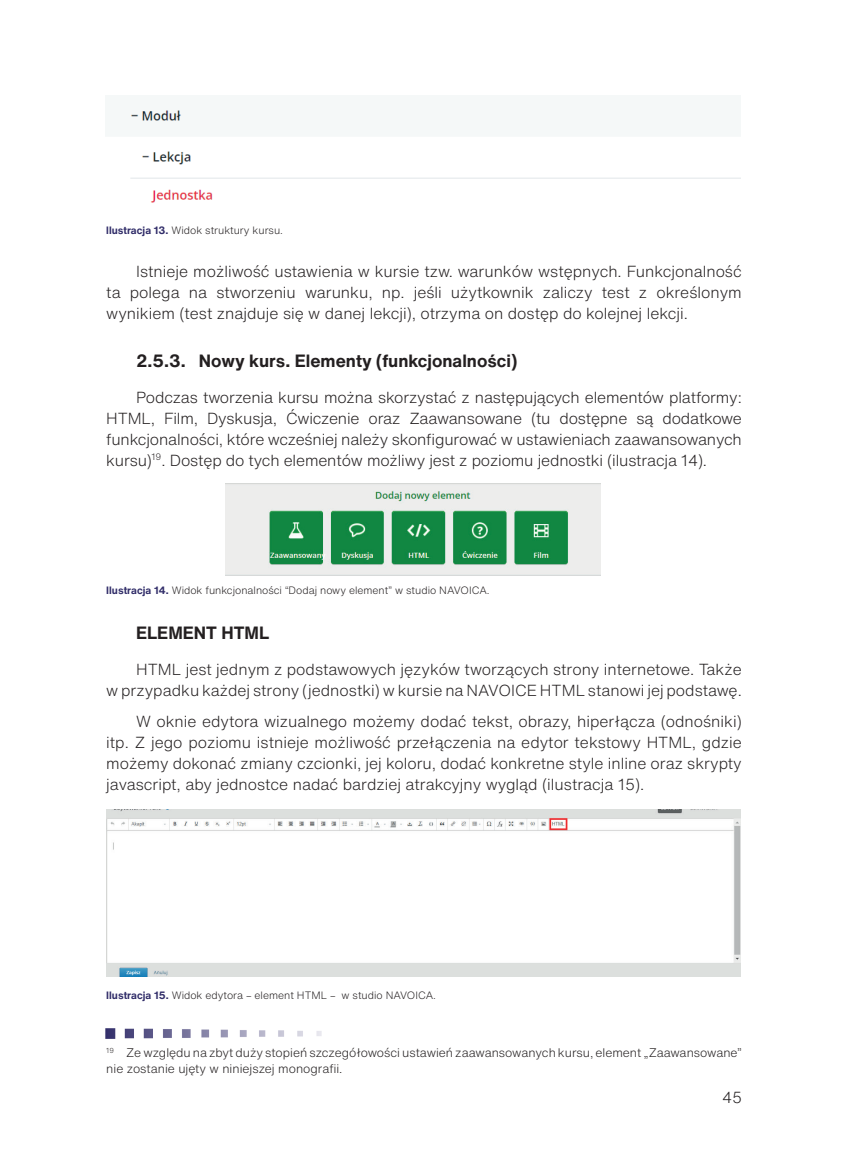
<style>
.page{position:relative;width:849px;height:1166px;background:#fff}
.page>*{position:absolute;margin:0;border:0;box-sizing:border-box;transform-origin:0 0}
.t1{font:700 17.5px "Helvetica Now Text";color:#231f20}
.t2{font:300 15.75px/21px "Helvetica Now Text";color:#231f20;text-align:justify}
.t3{font:300 12.25px/15.8px "Helvetica Now Text";color:#231f20}
.t4{font:300 10.5px "Helvetica Now Text";color:#231f20}
.t5{font:300 9.1px "Helvetica Now Text";color:#231f20}
.s1{font-weight:700;color:#312d69}
</style>
<div class="page">
<img style="left:130px;top:110px;width:610px;height:93px">
<img style="left:105px;top:1028px;width:216px;height:11px">
<img style="left:106px;top:810px;width:634px;height:166px">
<img style="left:225px;top:484px;width:374px;height:91px">
<p class="t4" style="left:106px;top:222px;width:178px"><span class="s1">llustracja 13.</span> Widok struktury kursu.</p>
<p class="t2" style="left:106px;top:260px;width:637px;text-indent:30px">Istnieje możliwość ustawienia w kursie tzw. warunków wstępnych. Funkcjonalność ta polega na stworzeniu warunku, np. jeśli użytkownik zaliczy test z określonym wynikiem (test znajduje się w danej lekcji), otrzyma on dostęp do kolejnej lekcji.</p>
<p class="t1" style="left:136px;top:347px;width:382px">2.5.3. Nowy kurs. Elementy (funkcjonalności)</p>
<p class="t2" style="left:106px;top:386px;width:636px;text-indent:30px">Podczas tworzenia kursu można skorzystać z następujących elementów platformy:<br>HTML, Film, Dyskusja, Ćwiczenie oraz Zaawansowane (tu dostępne są dodatkowe funkcjonalności, które wcześniej należy skonfigurować w ustawieniach zaawansowanych kursu) <sup>0</sup>. Dostęp do tych elementów możliwy jest z poziomu jednostki (ilustracja 14).</p>
<p class="t5" style="left:151px;top:450px;width:11px">19</p>
<p class="t4" style="left:106px;top:582px;width:385px"><span class="s1">Ilustracja 14.</span> Widok funkcjonalności “Dodaj nowy element” w studio NAVOICA.</p>
<p class="t1" style="left:136px;top:620px;width:134px">ELEMENT HTML</p>
<p class="t2" style="left:106px;top:658px;width:636px;text-align:right">HTML jest jednym z podstawowych języków tworzących strony internetowe. Także<br>w przypadku każdej strony (jednostki) w kursie na NAVOICE HTML stanowi jej podstawę.</p>
<p class="t2" style="left:106px;top:710px;width:636px;text-indent:30px">W oknie edytora wizualnego możemy dodać tekst, obrazy, hiperłącza (odnośniki) itp. Z jego poziomu istnieje możliwość przełączenia na edytor tekstowy HTML, gdzie możemy dokonać zmiany czcionki, jej koloru, dodać konkretne style inline oraz skrypty javascript, aby jednostce nadać bardziej atrakcyjny wygląd (ilustracja 15).</p>
<p class="t4" style="left:106px;top:987px;width:331px"><span class="s1">Ilustracja 15.</span> Widok edytora – element HTML – w studio NAVOICA.</p>
<p class="t3" style="left:106px;top:1045px;width:636px"><sup>19</sup> Ze względu na zbyt duży stopień szczegółowości ustawień zaawansowanych kursu, element „Zaawansowane” nie zostanie ujęty w niniejszej monografii.</p>
<p class="t2" style="left:721px;top:1086px;width:22px">45</p>
</div>
